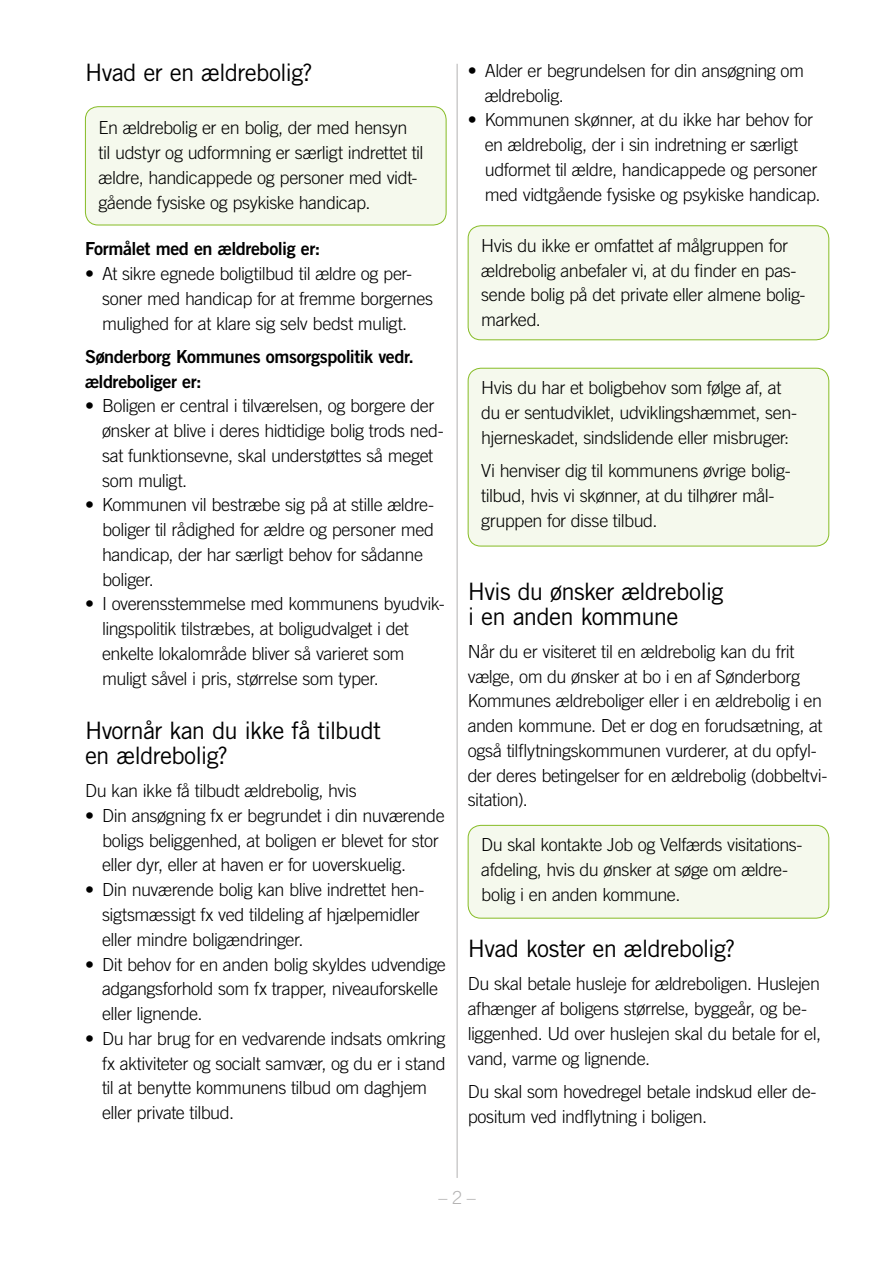
<style>
.page{position:relative;width:893px;height:1263px;background:#fff}
.page>*{position:absolute;margin:0;border:0;box-sizing:border-box;transform-origin:0 0}
.H3_-_RUBRIK{font:24px/24.8px "Trade Gothic LT Std";letter-spacing:-.03em;color:#000}
.P_-_BRØD{font:300 18px/24.8px "Trade Gothic LT Std";letter-spacing:-.025em;color:#000}
.P_-_BRØD_BOLD{font:18px/24.8px "Trade Gothic LT Std Bd 2";letter-spacing:-.025em;color:#000}
.t1{font:300 18px "Trade Gothic LT Std";color:#b3b2b2}
</style>
<div class="page">
<hr style="left:457px;top:64px;width:1px;height:1114px;background:#b3b2b2">
<div style="left:85px;top:107px;width:361px;height:118px;background:#f5f9ed;border-radius:13px"></div>
<div style="left:85px;top:106px;width:361px;height:119px;border:1px solid #86bc25;border-radius:13px"></div>
<div style="left:468px;top:368px;width:361px;height:178px;background:#f5f9ed;border-radius:13px"></div>
<div style="left:468px;top:368px;width:361px;height:178px;border:1px solid #86bc25;border-radius:13px"></div>
<div style="left:468px;top:825px;width:361px;height:93px;background:#f5f9ed;border-radius:13px"></div>
<div style="left:468px;top:825px;width:361px;height:93px;border:1px solid #86bc25;border-radius:13px"></div>
<div style="left:468px;top:226px;width:361px;height:114px;background:#f5f9ed;border-radius:13px"></div>
<div style="left:468px;top:225px;width:361px;height:115px;border:1px solid #86bc25;border-radius:13px"></div>
<h3 class="H3_-_RUBRIK" style="left:85px;top:60px;width:229px">Hvad er en ældrebolig?</h3>
<p class="P_-_BRØD" style="left:99px;top:115px;width:327px">En ældrebolig er en bolig, der med hensyn til udstyr og udformning er særligt indrettet til ældre, handicappede og personer med vidt&shy;gående fysiske og psykiske handicap.</p>
<p class="P_-_BRØD_BOLD" style="left:85px;top:236px;width:237px">Formålet med en ældrebolig er:</p>
<p class="P_-_BRØD" style="left:102px;top:261px;width:333px;text-indent:-17px">• At sikre egnede boligtilbud til ældre og per&shy;soner med handicap for at fremme borgernes mulighed for at klare sig selv bedst muligt.</p>
<p class="P_-_BRØD_BOLD" style="left:85px;top:344px;width:331px">Sønderborg Kommunes omsorgspolitik vedr. ældreboliger er:</p>
<p class="P_-_BRØD" style="left:102px;top:393px;width:343px;text-indent:-17px">• Boligen er central i tilværelsen, og borgere der ønsker at blive i deres hidtidige bolig trods ned&shy;sat funktionsevne, skal understøttes så meget som muligt.</p>
<p class="P_-_BRØD" style="left:102px;top:492px;width:334px;text-indent:-17px">• Kommunen vil bestræbe sig på at stille ældre&shy;boliger til rådighed for ældre og personer med handicap, der har særligt behov for sådanne boliger.</p>
<p class="P_-_BRØD" style="left:102px;top:591px;width:344px;text-indent:-17px">• I overensstemmelse med kommunens byudvik&shy;lingspolitik tilstræbes, at boligudvalget i det enkelte lokalområde bliver så varieret som muligt såvel i pris, størrelse som typer.</p>
<h3 class="H3_-_RUBRIK" style="left:85px;top:718px;width:298px">Hvornår kan du ikke få tilbudt en ældrebolig?</h3>
<p class="P_-_BRØD" style="left:85px;top:778px;width:273px">Du kan ikke få tilbudt ældrebolig, hvis</p>
<p class="P_-_BRØD" style="left:102px;top:803px;width:344px;text-indent:-17px">• Din ansøgning fx er begrundet i din nuværende boligs beliggenhed, at boligen er blevet for stor eller dyr, eller at haven er for uoverskuelig.</p>
<p class="P_-_BRØD" style="left:102px;top:877px;width:324px;text-indent:-17px">• Din nuværende bolig kan blive indrettet hen&shy;sigtsmæssigt fx ved tildeling af hjælpemidler eller mindre boligændringer.</p>
<p class="P_-_BRØD" style="left:102px;top:951px;width:345px;text-indent:-17px">• Dit behov for en anden bolig skyldes udvendige adgangsforhold som fx trapper, niveauforskelle eller lignende.</p>
<p class="P_-_BRØD" style="left:102px;top:1026px;width:345px;text-indent:-17px">• Du har brug for en vedvarende indsats omkring fx aktiviteter og socialt samvær, og du er i stand til at benytte kommunens tilbud om daghjem eller private tilbud.</p>
<p class="P_-_BRØD" style="left:485px;top:58px;width:321px;text-indent:-17px">• Alder er begrundelsen for din ansøgning om ældrebolig.</p>
<p class="P_-_BRØD" style="left:485px;top:107px;width:337px;text-indent:-17px">• Kommunen skønner, at du ikke har behov for en ældrebolig, der i sin indretning er særligt udformet til ældre, handicappede og personer med vidtgående fysiske og psykiske handicap.</p>
<p class="P_-_BRØD" style="left:481px;top:233px;width:326px">Hvis du ikke er omfattet af målgruppen for ældrebolig anbefaler vi, at du finder en pas&shy;sende bolig på det private eller almene bolig&shy;marked.</p>
<p class="P_-_BRØD" style="left:481px;top:375px;width:317px">Hvis du har et boligbehov som følge af, at du er sentudviklet, udviklingshæmmet, sen&shy;hjerneskadet, sindslidende eller misbruger:</p>
<p class="P_-_BRØD" style="left:481px;top:458px;width:311px">Vi henviser dig til kommunens øvrige bolig&shy;tilbud, hvis vi skønner, at du tilhører mål&shy;gruppen for disse tilbud.</p>
<h3 class="H3_-_RUBRIK" style="left:468px;top:579px;width:257px">Hvis du ønsker ældrebolig i en anden kommune</h3>
<p class="P_-_BRØD" style="left:468px;top:639px;width:361px">Når du er visiteret til en ældrebolig kan du frit vælge, om du ønsker at bo i en af Sønderborg Kommunes ældreboliger eller i en ældrebolig i en anden kommune. Det er dog en forudsætning, at også tilflytningskommunen vurderer, at du opfyl&shy;der deres betingelser for en ældrebolig (dobbeltvi&shy;sitation).</p>
<p class="P_-_BRØD" style="left:481px;top:832px;width:323px">Du skal kontakte Job og Velfærds visitations&shy;afdeling, hvis du ønsker at søge om ældre&shy;bolig i en anden kommune.</p>
<h3 class="H3_-_RUBRIK" style="left:468px;top:936px;width:269px">Hvad koster en ældrebolig?</h3>
<p class="P_-_BRØD" style="left:468px;top:971px;width:355px">Du skal betale husleje for ældreboligen. Huslejen afhænger af boligens størrelse, byggeår, og be&shy;liggenhed. Ud over huslejen skal du betale for el, vand, varme og lignende.</p>
<p class="P_-_BRØD" style="left:468px;top:1079px;width:350px">Du skal som hovedregel betale indskud eller de&shy;positum ved indflytning i boligen.</p>
<p class="t1" style="left:438px;top:1186px;width:39px">– 2 –</p>
</div>
